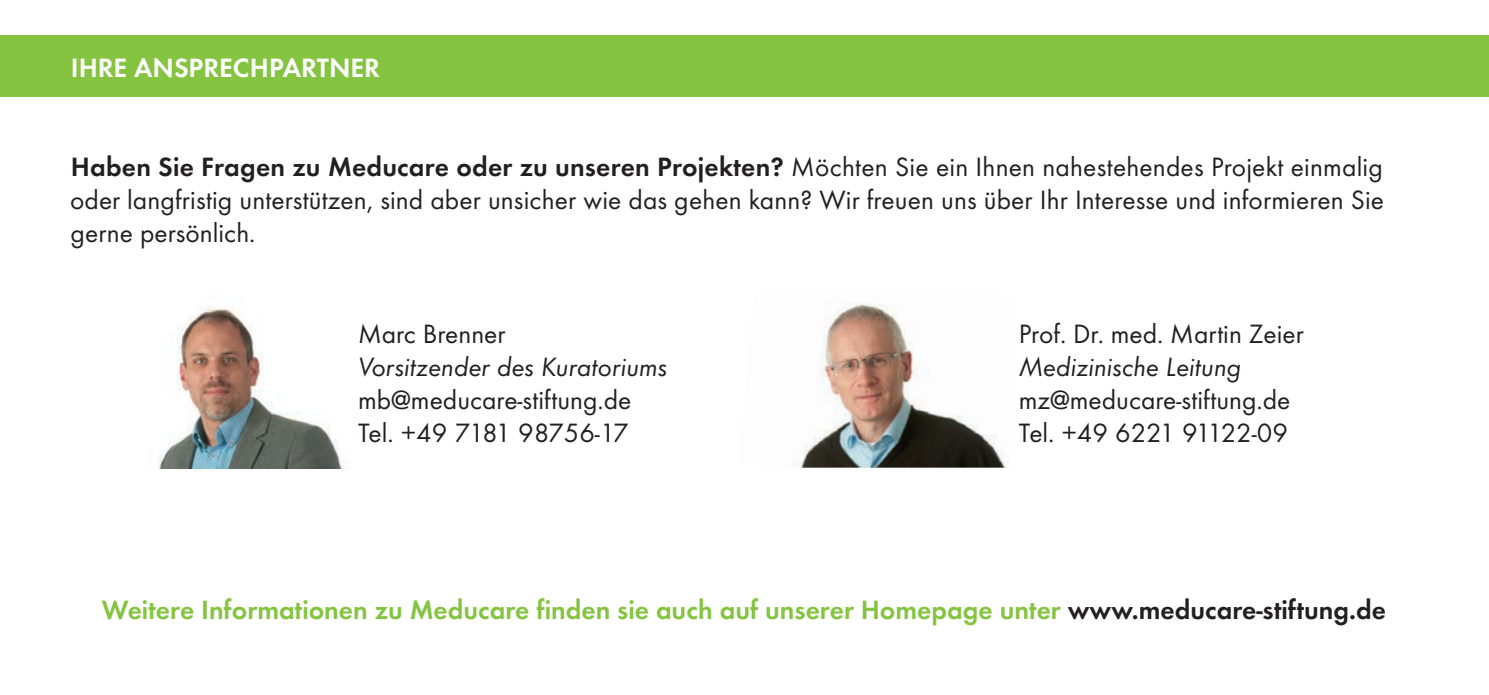
<style>
.page{position:relative;width:1489px;height:695px;background:#fff}
.page>*{position:absolute;margin:0;border:0;box-sizing:border-box;transform-origin:0 0}
.t1{font:27.5px/32.8px "Function";color:#231f20}
.t2{font:700 27.5px "Function";color:#84c440}
.t3{font:italic 27.5px "Function";color:#231f20}
.t4{font:700 27.5px "Function";color:#fff}
.s1{font-weight:700}
.s2{color:#231f20}
</style>
<div class="page">
<div style="left:0;top:35px;width:1488px;height:62px;background:#84c440"></div>
<hr style="left:1488px;top:35px;width:1px;height:62px;background:#84c440">
<img style="left:158px;top:305px;width:187px;height:163px">
<img style="left:800px;top:302px;width:208px;height:165px">
<p class="t4" style="left:71px;top:52px;width:310px">IHRE ANSPRECHPARTNER</p>
<p class="t1" style="left:70px;top:150px;width:1315px;text-align:justify"><span class="s1">Haben Sie Fragen zu Meducare oder zu unseren Projekten?</span> Möchten Sie ein Ihnen nahestehendes Projekt einmalig oder langfristig unterstützen, sind aber unsicher wie das gehen kann? Wir freuen uns über Ihr Interesse und informieren Sie gerne persönlich.</p>
<p class="t1" style="left:358px;top:317px;width:149px">Marc Brenner</p>
<p class="t3" style="left:358px;top:350px;width:311px">Vorsitzender des Kuratoriums</p>
<p class="t1" style="left:358px;top:383px;width:275px">mb@meducare-stiftung.de<br>Tel. +49 7181 98756-17</p>
<p class="t1" style="left:1018px;top:317px;width:286px">Prof. Dr. med. Martin Zeier</p>
<p class="t3" style="left:1018px;top:350px;width:224px">Medizinische Leitung</p>
<p class="t1" style="left:1018px;top:383px;width:273px">mz@meducare-stiftung.de<br>Tel. +49 6221 91122-09</p>
<p class="t2" style="left:102px;top:593px;width:1285px">Weitere Informationen zu Meducare finden sie auch auf unserer Homepage unter <span class="s2">www.meducare-stiftung.de</span></p>
</div>
